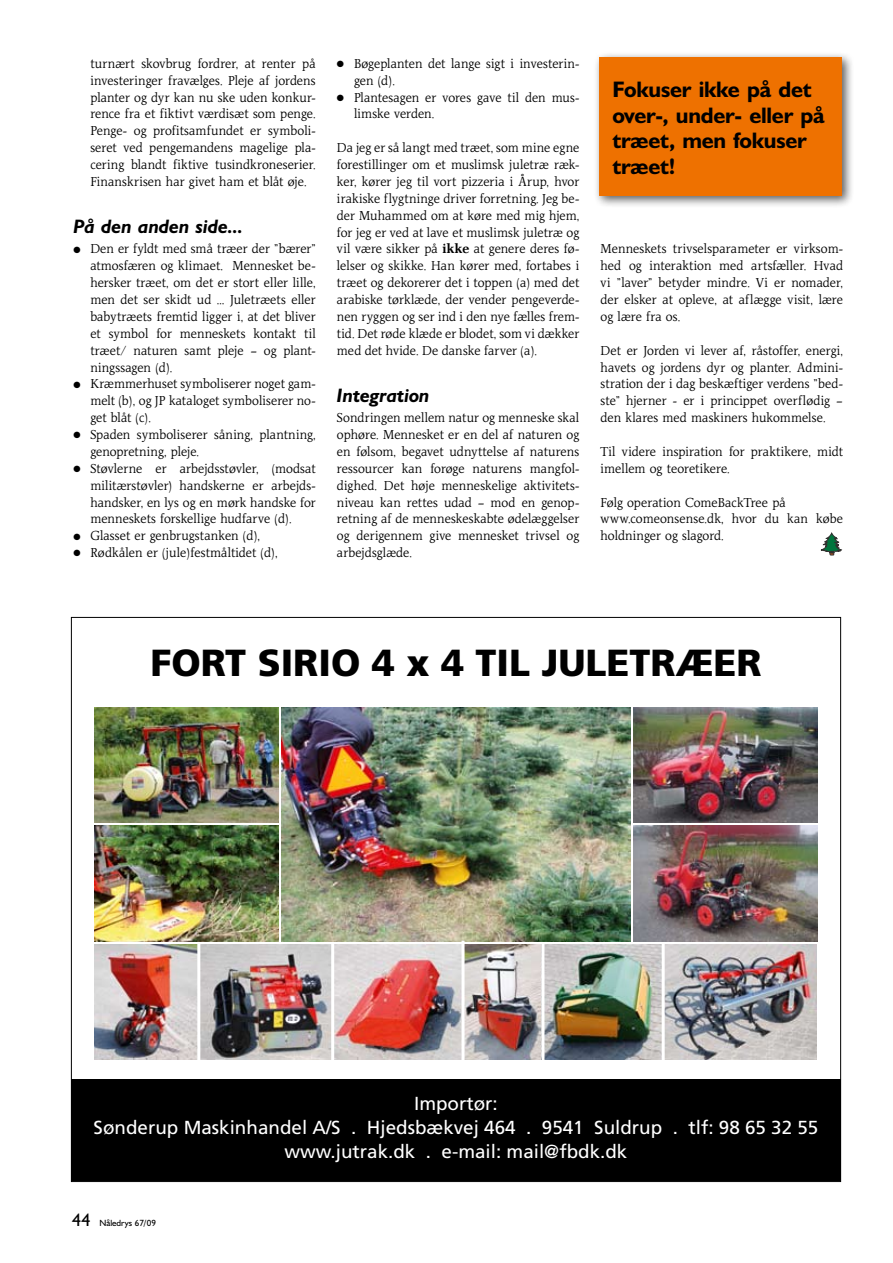
<style>
.page{position:relative;width:893px;height:1263px;background:#fff}
.page>*{position:absolute;margin:0;border:0;box-sizing:border-box;transform-origin:0 0}
.t1{font:900 37.65px "Frutiger LT Std";color:#000}
.t2{font:700 22.5px/25.5px "Humanist 521 BT";letter-spacing:-.01em;color:#000}
.t3{font:italic 700 19.5px "Humanist 521 BT";letter-spacing:-.005em;color:#000}
.t4{font:18.9px/24.2px "Frutiger LT Std";color:#fff;text-align:center}
.t5{font:13.5px/16.8px "Jante T";color:#000;text-align:justify}
.t6{font:9px "Humanist 521 BT";color:#000}
.s1{font-weight:700}
.s2{font-size:18px}
</style>
<div class="page">
<div style="left:71px;top:1079px;width:770px;height:102px;background:#000"></div>
<img style="left:282px;top:707px;width:348px;height:234px">
<img style="left:95px;top:707px;width:184px;height:115px">
<img style="left:633px;top:707px;width:184px;height:115px">
<img style="left:633px;top:826px;width:184px;height:115px">
<img style="left:95px;top:826px;width:184px;height:115px">
<img style="left:95px;top:944px;width:567px;height:116px">
<img style="left:665px;top:944px;width:152px;height:116px">
<hr style="left:197px;top:943px;width:3px;height:125px;background:#fff">
<hr style="left:331px;top:944px;width:3px;height:125px;background:#fff">
<hr style="left:462px;top:941px;width:3px;height:125px;background:#fff">
<hr style="left:541px;top:943px;width:3px;height:125px;background:#fff">
<div style="left:593px;top:51px;width:260px;height:157px;background:#000;opacity:.65"></div>
<div style="left:600px;top:57px;width:242px;height:139px;background:#ee7100"></div>
<svg style="left:821px;top:533px;width:21px;height:22px"></svg>
<p class="t5" style="left:90px;top:55px;width:227px">turnært skovbrug fordrer, at renter på investeringer fravælges. Pleje af jordens planter og dyr kan nu ske uden konkur&shy;rence fra et fiktivt værdisæt som penge.<br>Penge- og profitsamfundet er symboli&shy;seret ved pengemandens magelige pla&shy;cering blandt fiktive tusindkroneserier.<br>Finanskrisen har givet ham et blåt øje.</p>
<h3 class="t3" style="left:73px;top:214px;width:171px">På den anden side...</h3>
<p class="t5" style="left:90px;top:241px;width:227px;text-indent:-17px">● Den er fyldt med små træer der ”bærer” atmosfæren og klimaet. Mennesket be&shy;hersker træet, om det er stort eller lille, men det ser skidt ud … Juletræets eller babytræets fremtid ligger i, at det bliver et symbol for menneskets kontakt til træet/ naturen samt pleje – og plant&shy;ningssagen (d).</p>
<p class="t5" style="left:90px;top:376px;width:227px;text-indent:-17px">● Kræmmerhuset symboliserer noget gam&shy;melt (b), og JP kataloget symboliserer no&shy;get blåt (c).</p>
<p class="t5" style="left:90px;top:426px;width:227px;text-indent:-17px">● Spaden symboliserer såning, plantning, genopretning, pleje.</p>
<p class="t5" style="left:90px;top:460px;width:227px;text-indent:-17px">● Støvlerne er arbejdsstøvler, (modsat militærstøvler) handskerne er arbejds&shy;handsker, en lys og en mørk handske for menneskets forskellige hudfarve (d).</p>
<p class="t5" style="left:73px;top:527px;width:188px">● Glasset er genbrugstanken (d),</p>
<p class="t5" style="left:73px;top:544px;width:206px">● Rødkålen er (jule)festmåltidet (d),</p>
<p class="t5" style="left:354px;top:55px;width:227px;text-indent:-17px">● Bøgeplanten det lange sigt i investerin&shy;gen (d).</p>
<p class="t5" style="left:354px;top:89px;width:227px;text-indent:-17px">● Plantesagen er vores gave til den mus&shy;limske verden.</p>
<p class="t5" style="left:337px;top:139px;width:244px">Da jeg er så langt med træet, som mine egne forestillinger om et muslimsk juletræ ræk&shy;ker, kører jeg til vort pizzeria i Årup, hvor irakiske flygtninge driver forretning. Jeg be&shy;der Muhammed om at køre med mig hjem, for jeg er ved at lave et muslimsk juletræ og vil være sikker på <span class="s1">ikke</span> at genere deres fø&shy;lelser og skikke. Han kører med, fortabes i træet og dekorerer det i toppen (a) med det arabiske tørklæde, der vender pengeverde&shy;nen ryggen og ser ind i den nye fælles frem&shy;tid. Det røde klæde er blodet, som vi dækker med det hvide. De danske farver (a).</p>
<h3 class="t3" style="left:337px;top:383px;width:94px">Integration</h3>
<p class="t5" style="left:337px;top:409px;width:244px">Sondringen mellem natur og menneske skal ophøre. Mennesket er en del af naturen og en følsom, begavet udnyttelse af naturens ressourcer kan forøge naturens mangfol&shy;dighed. Det høje menneskelige aktivitets&shy;niveau kan rettes udad – mod en genop&shy;retning af de menneskeskabte ødelæggelser og derigennem give mennesket trivsel og arbejdsglæde.</p>
<h2 class="t2" style="left:612px;top:76px;width:214px">Fokuser ikke på det over-, under- eller på træet, men fokuser træet!</h2>
<p class="t5" style="left:601px;top:241px;width:244px">Menneskets trivselsparameter er virksom&shy;hed og interaktion med artsfæller. Hvad vi ”laver” betyder mindre. Vi er nomader, der elsker at opleve, at aflægge visit, lære og lære fra os.</p>
<p class="t5" style="left:601px;top:342px;width:244px">Det er Jorden vi lever af, råstoffer, energi, havets og jordens dyr og planter. Admini&shy;stration der i dag beskæftiger verdens ”bed&shy;ste” hjerner - er i princippet overflødig – den klares med maskiners hukommelse.</p>
<p class="t5" style="left:601px;top:443px;width:244px">Til videre inspiration for praktikere, midt imellem og teoretikere.</p>
<p class="t5" style="left:601px;top:494px;width:244px;text-align:left">Følg operation ComeBackTree på www.comeonsense.dk, hvor du kan købe holdninger og slagord.</p>
<h1 class="t1" style="left:150px;top:640px;width:613px">FORT SIRIO 4 x 4 TIL JULETRÆER</h1>
<h3 class="t4" style="left:94px;top:1092px;width:726px">Importør:<br>Sønderup Maskinhandel A/S . Hjedsbækvej 464 . 9541 Suldrup . tlf: 98 65 32 55 www.jutrak.dk . e-mail: mail@fbdk.dk</h3>
<p class="t6" style="left:72px;top:1217px;width:85px"><span class="s2">44</span> Nåledrys 67/09</p>
</div>
